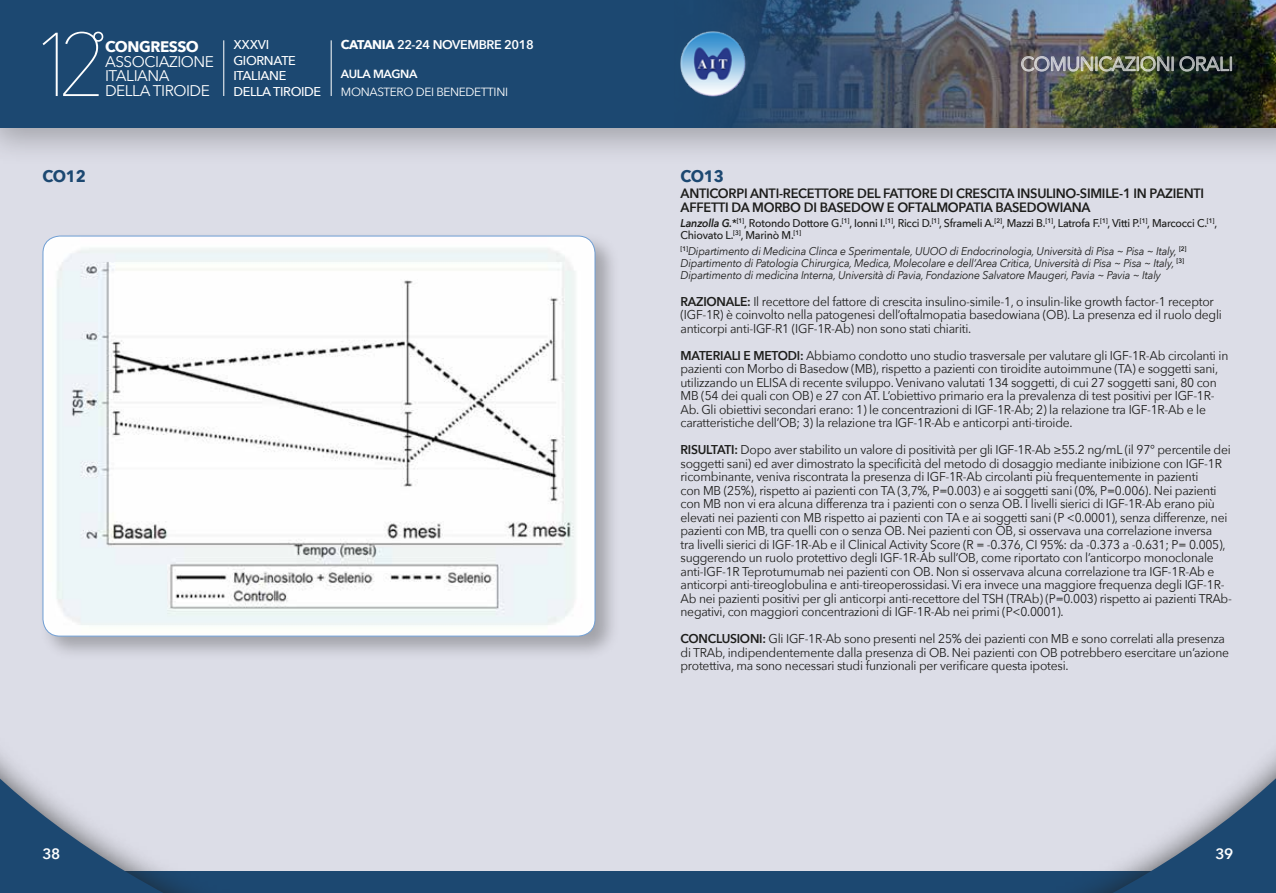
<style>
.page{position:relative;width:1276px;height:893px;background:#fff}
.page>*{position:absolute;margin:0;border:0;box-sizing:border-box;transform-origin:0 0}
.t1{font:200 89.4px "Avenir Next";color:#fff}
.t2{font:19.5px "Avenir Next";letter-spacing:-.03em;color:#fff}
.t3{font:700 16.5px "Avenir Next";letter-spacing:-.02em;color:#1c4871;scale:.95 1}
.t4{font:15.45px/14.5px "Avenir Next";letter-spacing:-.03em;color:#fff}
.t5{font:700 15.3px "Avenir Next";letter-spacing:-.03em;color:#fff}
.t6{font:600 15px "Avenir Next";color:#fff}
.t7{font:600 13.5px/14.2px "Avenir Next";letter-spacing:-.02em;color:#1d1d1b;scale:.95 1}
.t8{font:12.75px/13.5px "Avenir Next";letter-spacing:-.02em;color:#1d1d1b;scale:.95 1}
.t9{font:500 12.75px/15.6px "Avenir Next";letter-spacing:-.03em;color:#fff}
.t10{font:600 12.6px "Avenir Next";letter-spacing:-.03em;color:#fff}
.t11{font:11.85px "Avenir Next";letter-spacing:-.03em;color:#fff}
.t12{font:600 11.85px "Avenir Next";letter-spacing:-.03em;color:#fff}
.t13{font:italic 11.25px/12px "Avenir Next";letter-spacing:-.02em;color:#1d1d1b;scale:.95 1}
.t14{font:500 11.25px/12px "Avenir Next";letter-spacing:-.02em;color:#1d1d1b;scale:.95 1}
.s1{font-weight:700}
.s2{font-weight:600;font-style:italic}
.s3{font-weight:600}
</style>
<div class="page">
<div style="left:0;top:0;width:638px;height:893px;background:#dcdde7"></div>
<div style="left:638px;top:0;width:638px;height:893px;background:#dcdde7"></div>
<div style="left:0;top:872px;width:639px;height:21px;background:#1c4871"></div>
<div style="left:638px;top:872px;width:638px;height:21px;background:#1c4871"></div>
<div style="left:0;top:0;width:638px;height:167px;background:#1d1d1b;opacity:.3"></div>
<div style="left:0;top:0;width:638px;height:128px;background:#1c4871"></div>
<div style="left:638px;top:0;width:638px;height:167px;background:#1d1d1b;opacity:.3"></div>
<svg style="left:93px;top:32px;width:10px;height:10px"></svg>
<hr style="left:223px;top:40px;width:1px;height:56px;background:#fff">
<hr style="left:331px;top:40px;width:1px;height:56px;background:#fff">
<img style="left:638px;top:0;width:638px;height:128px">
<svg style="left:995px;top:753px;width:281px;height:140px"></svg>
<svg style="left:0;top:754px;width:281px;height:139px"></svg>
<img style="left:679px;top:31px;width:68px;height:66px">
<img style="left:1021px;top:56px;width:152px;height:15px">
<svg style="left:1179px;top:56px;width:52px;height:15px"></svg>
<div style="left:39px;top:232px;width:581px;height:429px;background:#1d1d1b;opacity:.3"></div>
<img style="left:47px;top:236px;width:544px;height:400px">
<h1 class="t1" style="left:30px;top:-11px;width:79px">12</h1>
<p class="t5" style="left:105px;top:33px;width:95px">CONGRESSO</p>
<p class="t4" style="left:105px;top:54px;width:110px">ASSOCIAZIONE<br>ITALIANA</p>
<p class="t4" style="left:105px;top:83px;width:106px">DELLA TIROIDE</p>
<p class="t9" style="left:233px;top:37px;width:89px">XXXVI<br>GIORNATE<br>ITALIANE<br>DELLA TIROIDE</p>
<p class="t10" style="left:341px;top:34px;width:194px"><span class="s1">CATANIA</span> 22-24 NOVEMBRE 2018</p>
<p class="t12" style="left:341px;top:64px;width:78px">AULA MAGNA</p>
<p class="t11" style="left:341px;top:82px;width:169px">MONASTERO DEI BENEDETTINI</p>
<p class="t3" style="left:43px;top:162px;width:47px">CO12</p>
<h2 class="t2" style="left:1020px;top:47px;width:214px">COMUNICAZIONI ORALI</h2>
<p class="t3" style="left:680px;top:162px;width:47px">CO13</p>
<p class="t7" style="left:680px;top:186px;width:553px">ANTICORPI ANTI-RECETTORE DEL FATTORE DI CRESCITA INSULINO-SIMILE-1 IN PAZIENTI<br>AFFETTI DA MORBO DI BASEDOW E OFTALMOPATIA BASEDOWIANA</p>
<p class="t14" style="left:680px;top:216px;width:566px"><span class="s2">Lanzolla G.</span>*<sup>[1]</sup>, Rotondo Dottore G.<sup>[1]</sup>, Ionni I.<sup>[1]</sup>, Ricci D.<sup>[1]</sup>, Sframeli A.<sup>[2]</sup>, Mazzi B.<sup>[1]</sup>, Latrofa F.<sup>[1]</sup>, Vitti P.<sup>[1]</sup>, Marcocci C.<sup>[1]</sup>,<br>Chiovato L.<sup>[3]</sup>, Marinò M.<sup>[1]</sup></p>
<p class="t13" style="left:680px;top:244px;width:534px"><sup>[1]</sup>Dipartimento di Medicina Clinca e Sperimentale, UUOO di Endocrinologia, Università di Pisa ~ Pisa ~ Italy, <sup>[2]<br></sup>Dipartimento di Patologia Chirurgica, Medica, Molecolare e dell’Area Critica, Università di Pisa ~ Pisa ~ Italy, <sup>[3]<br></sup>Dipartimento di medicina Interna, Università di Pavia, Fondazione Salvatore Maugeri, Pavia ~ Pavia ~ Italy</p>
<p class="t8" style="left:680px;top:294px;width:571px"><span class="s3">RAZIONALE:</span> Il recettore del fattore di crescita insulino-simile-1, o insulin-like growth factor-1 receptor (IGF-1R) è coinvolto nella patogenesi dell’oftalmopatia basedowiana (OB). La presenza ed il ruolo degli anticorpi anti-IGF-R1 (IGF-1R-Ab) non sono stati chiariti.</p>
<p class="t8" style="left:680px;top:348px;width:578px"><span class="s3">MATERIALI E METODI:</span> Abbiamo condotto uno studio trasversale per valutare gli IGF-1R-Ab circolanti in pazienti con Morbo di Basedow (MB), rispetto a pazienti con tiroidite autoimmune (TA) e soggetti sani, utilizzando un ELISA di recente sviluppo. Venivano valutati 134 soggetti, di cui 27 soggetti sani, 80 con MB (54 dei quali con OB) e 27 con AT. L’obiettivo primario era la prevalenza di test positivi per IGF-1R-Ab. Gli obiettivi secondari erano: 1) le concentrazioni di IGF-1R-Ab; 2) la relazione tra IGF-1R-Ab e le caratteristiche dell’OB; 3) la relazione tra IGF-1R-Ab e anticorpi anti-tiroide.</p>
<p class="t8" style="left:680px;top:443px;width:582px"><span class="s3">RISULTATI:</span> Dopo aver stabilito un valore di positività per gli IGF-1R-Ab ≥55.2 ng/mL (il 97° percentile dei soggetti sani) ed aver dimostrato la specificità del metodo di dosaggio mediante inibizione con IGF-1R ricombinante, veniva riscontrata la presenza di IGF-1R-Ab circolanti più frequentemente in pazienti<br>con MB (25%), rispetto ai pazienti con TA (3,7%, P=0.003) e ai soggetti sani (0%, P=0.006). Nei pazienti con MB non vi era alcuna differenza tra i pazienti con o senza OB. I livelli sierici di IGF-1R-Ab erano più elevati nei pazienti con MB rispetto ai pazienti con TA e ai soggetti sani (P &lt;0.0001), senza differenze, nei pazienti con MB, tra quelli con o senza OB. Nei pazienti con OB, si osservava una correlazione inversa<br>tra livelli sierici di IGF-1R-Ab e il Clinical Activity Score (R = -0.376, CI 95%: da -0.373 a -0.631; P= 0.005), suggerendo un ruolo protettivo degli IGF-1R-Ab sull’OB, come riportato con l’anticorpo monoclonale anti-IGF-1R Teprotumumab nei pazienti con OB. Non si osservava alcuna correlazione tra IGF-1R-Ab e anticorpi anti-tireoglobulina e anti-tireoperossidasi. Vi era invece una maggiore frequenza degli IGF-1R-Ab nei pazienti positivi per gli anticorpi anti-recettore del TSH (TRAb) (P=0.003) rispetto ai pazienti TRAb&shy;negativi, con maggiori concentrazioni di IGF-1R-Ab nei primi (P&lt;0.0001).</p>
<p class="t8" style="left:680px;top:632px;width:579px"><span class="s3">CONCLUSIONI:</span> Gli IGF-1R-Ab sono presenti nel 25% dei pazienti con MB e sono correlati alla presenza di TRAb, indipendentemente dalla presenza di OB. Nei pazienti con OB potrebbero esercitare un’azione protettiva, ma sono necessari studi funzionali per verificare questa ipotesi.</p>
<p class="t6" style="left:43px;top:841px;width:19px">38</p>
<p class="t6" style="left:1215px;top:841px;width:19px">39</p>
</div>
